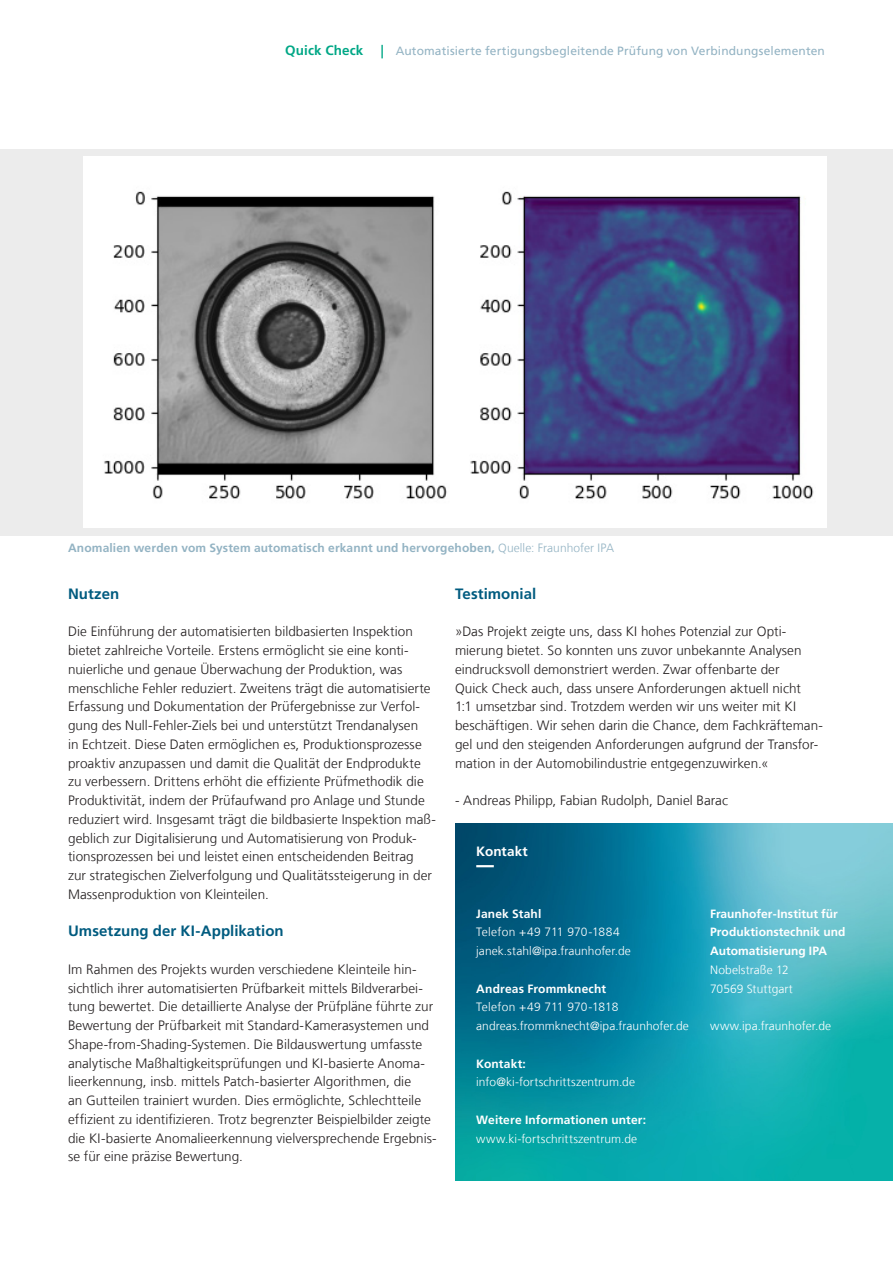
<style>
.page{position:relative;width:893px;height:1263px;background:#fff}
.page>*{position:absolute;margin:0;border:0;box-sizing:border-box;transform-origin:0 0}
.Fliesstext_9_12_5_schwarz{font:700 15px "Frutiger LT Com";letter-spacing:.005em;color:#005b7f}
.Zwischenueberschrift_10_12_5_steel_blue_{font:700 15px "Frutiger LT Com";letter-spacing:.005em;color:#005b7f}
.Fliesstext_9_12_5_schwarz-2{font:300 13.5px/18.8px "Frutiger LT Com";letter-spacing:.005em;color:#231f20}
.Kolumnentitel_rechts{font:700 13.5px "Frutiger LT Com";letter-spacing:.01em;color:#00a786}
.Infokasten_klein_Uberschrift_9_12_5_weis{font:700 13.5px "Frutiger LT Com";letter-spacing:.005em;color:#fff}
.Infokasten_klein_Fliesstext_8_12_5_weiss{font:300 12px "Frutiger LT Com";letter-spacing:.005em;color:#fff}
.Infokasten_klein_Fliesstext_8_12_5_weiss-2{font:700 12px/18.8px "Frutiger LT Com";letter-spacing:.005em;color:#fff}
.Bildtext_Marginal_8_12_5_grey{font:700 12px "Frutiger LT Com";letter-spacing:.01em;color:#93b3c3}
.Kolumnentitel_rechts-2{font:12px "Frutiger LT Com";letter-spacing:.015em;color:#93b3c3}
.s1{font-weight:700;font-size:13.5px;color:#00a786}
.s2{font-weight:300}
</style>
<div class="page">
<div style="left:0;top:149px;width:893px;height:387px;background:#ececec"></div>
<img style="left:83px;top:157px;width:744px;height:371px">
<img style="left:455px;top:824px;width:438px;height:356px">
<svg style="left:476px;top:865px;width:349px;height:2px"></svg>
<p class="Kolumnentitel_rechts" style="left:285px;top:42px;width:80px">Quick Check</p>
<p class="Kolumnentitel_rechts-2" style="left:381px;top:44px;width:446px"><span class="s1">|</span> Automatisierte fertigungsbegleitende Prüfung von Verbindungselementen</p>
<p class="Bildtext_Marginal_8_12_5_grey" style="left:68px;top:540px;width:548px">Anomalien werden vom System automatisch erkannt und hervorgehoben, <span class="s2">Quelle: Fraunhofer IPA</span></p>
<p class="Zwischenueberschrift_10_12_5_steel_blue_" style="left:68px;top:585px;width:53px">Nutzen</p>
<p class="Fliesstext_9_12_5_schwarz-2" style="left:68px;top:622px;width:369px">Die Einführung der automatisierten bildbasierten Inspektion bietet zahlreiche Vorteile. Erstens ermöglicht sie eine konti&shy;nuierliche und genaue Überwachung der Produktion, was menschliche Fehler reduziert. Zweitens trägt die automatisierte Erfassung und Dokumentation der Prüfergebnisse zur Verfol&shy;gung des Null-Fehler-Ziels bei und unterstützt Trendanalysen<br>in Echtzeit. Diese Daten ermöglichen es, Produktionsprozesse proaktiv anzupassen und damit die Qualität der Endprodukte zu verbessern. Drittens erhöht die effiziente Prüfmethodik die Produktivität, indem der Prüfaufwand pro Anlage und Stunde reduziert wird. Insgesamt trägt die bildbasierte Inspektion maß&shy;geblich zur Digitalisierung und Automatisierung von Produk&shy;tionsprozessen bei und leistet einen entscheidenden Beitrag<br>zur strategischen Zielverfolgung und Qualitätssteigerung in der Massenproduktion von Kleinteilen.</p>
<p class="Fliesstext_9_12_5_schwarz" style="left:68px;top:922px;width:217px">Umsetzung der KI-Applikation</p>
<p class="Fliesstext_9_12_5_schwarz-2" style="left:68px;top:960px;width:370px">Im Rahmen des Projekts wurden verschiedene Kleinteile hin&shy;sichtlich ihrer automatisierten Prüfbarkeit mittels Bildverarbei&shy;tung bewertet. Die detaillierte Analyse der Prüfpläne führte zur Bewertung der Prüfbarkeit mit Standard-Kamerasystemen und Shape-from-Shading-Systemen. Die Bildauswertung umfasste analytische Maßhaltigkeitsprüfungen und KI-basierte Anoma&shy;lieerkennung, insb. mittels Patch-basierter Algorithmen, die<br>an Gutteilen trainiert wurden. Dies ermöglichte, Schlechtteile effizient zu identifizieren. Trotz begrenzter Beispielbilder zeigte die KI-basierte Anomalieerkennung vielversprechende Ergebnis&shy;se für eine präzise Bewertung.</p>
<p class="Fliesstext_9_12_5_schwarz" style="left:455px;top:585px;width:83px">Testimonial</p>
<p class="Fliesstext_9_12_5_schwarz-2" style="left:455px;top:622px;width:369px">»Das Projekt zeigte uns, dass KI hohes Potenzial zur Opti&shy;mierung bietet. So konnten uns zuvor unbekannte Analysen eindrucksvoll demonstriert werden. Zwar offenbarte der<br>Quick Check auch, dass unsere Anforderungen aktuell nicht<br>1:1 umsetzbar sind. Trotzdem werden wir uns weiter mit KI beschäftigen. Wir sehen darin die Chance, dem Fachkräfteman&shy;gel und den steigenden Anforderungen aufgrund der Transfor&shy;mation in der Automobilindustrie entgegenzuwirken.«</p>
<p class="Fliesstext_9_12_5_schwarz-2" style="left:455px;top:791px;width:275px">- Andreas Philipp, Fabian Rudolph, Daniel Barac</p>
<p class="Infokasten_klein_Uberschrift_9_12_5_weis" style="left:476px;top:843px;width:53px">Kontakt</p>
<p class="Infokasten_klein_Fliesstext_8_12_5_weiss-2" style="left:476px;top:904px;width:67px">Janek Stahl</p>
<p class="Infokasten_klein_Fliesstext_8_12_5_weiss" style="left:476px;top:925px;width:145px">Telefon +49 711 970-1884</p>
<p class="Infokasten_klein_Fliesstext_8_12_5_weiss" style="left:476px;top:944px;width:156px">janek.stahl@ipa.fraunhofer.de</p>
<p class="Infokasten_klein_Fliesstext_8_12_5_weiss-2" style="left:476px;top:979px;width:131px">Andreas Frommknecht</p>
<p class="Infokasten_klein_Fliesstext_8_12_5_weiss" style="left:476px;top:1000px;width:144px">Telefon +49 711 970-1818</p>
<p class="Infokasten_klein_Fliesstext_8_12_5_weiss" style="left:476px;top:1019px;width:214px">andreas.frommknecht@ipa.fraunhofer.de</p>
<p class="Infokasten_klein_Fliesstext_8_12_5_weiss-2" style="left:476px;top:1054px;width:51px">Kontakt:</p>
<p class="Infokasten_klein_Fliesstext_8_12_5_weiss" style="left:476px;top:1075px;width:160px">info@ki-fortschrittszentrum.de</p>
<p class="Infokasten_klein_Fliesstext_8_12_5_weiss-2" style="left:476px;top:1110px;width:171px">Weitere Informationen unter:</p>
<p class="Infokasten_klein_Fliesstext_8_12_5_weiss" style="left:476px;top:1131px;width:162px">www.ki-fortschrittszentrum.de</p>
<p class="Infokasten_klein_Fliesstext_8_12_5_weiss-2" style="left:710px;top:904px;width:137px">Fraunhofer-Institut für<br>Produktionstechnik und<br>Automatisierung IPA</p>
<p class="Infokasten_klein_Fliesstext_8_12_5_weiss" style="left:710px;top:963px;width:80px">Nobelstraße 12</p>
<p class="Infokasten_klein_Fliesstext_8_12_5_weiss" style="left:710px;top:981px;width:84px">70569 Stuttgart</p>
<p class="Infokasten_klein_Fliesstext_8_12_5_weiss" style="left:710px;top:1019px;width:123px">www.ipa.fraunhofer.de</p>
</div>
